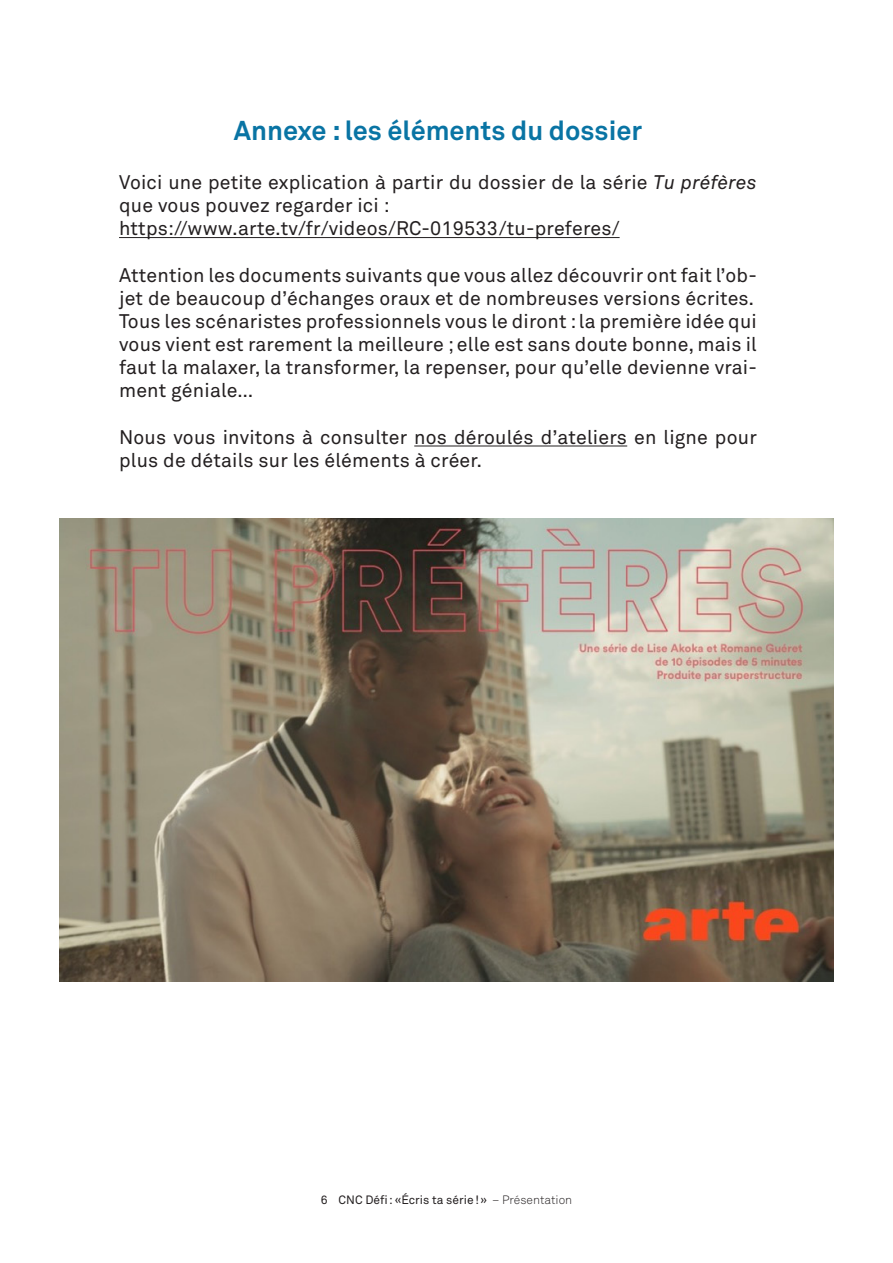
<style>
.page{position:relative;width:893px;height:1263px;background:#fff}
.page>*{position:absolute;margin:0;border:0;box-sizing:border-box;transform-origin:0 0}
.t1{font:700 27px "Akkurat Std";color:#0974a4}
.t2{font:19.5px/23.1px "Akkurat Std";letter-spacing:.01em;color:#231f20}
.t3{font:12px "Akkurat Std";color:#231f20}
.s1{font-style:italic}
.s2{font-weight:300}
</style>
<div class="page">
<hr style="left:119px;top:237px;width:501px;height:1px;background:#231f20">
<hr style="left:414px;top:446px;width:213px;height:1px;background:#231f20">
<img style="left:60px;top:519px;width:773px;height:462px">
<p class="t1" style="left:234px;top:114px;width:410px">Annexe : les éléments du dossier</p>
<p class="t2" style="left:119px;top:171px;width:639px">Voici une petite explication à partir du dossier de la série <span class="s1">Tu préfères </span>que vous pouvez regarder ici :</p>
<p class="t2" style="left:119px;top:217px;width:502px">https://www.arte.tv/fr/videos/RC-019533/tu-preferes/</p>
<p class="t2" style="left:119px;top:263px;width:639px">Attention les documents suivants que vous allez découvrir ont fait l’ob&shy;jet de beaucoup d’échanges oraux et de nombreuses versions écrites.</p>
<p class="t2" style="left:119px;top:310px;width:639px;text-align:justify">Tous les scénaristes professionnels vous le diront : la première idée qui vous vient est rarement la meilleure ; elle est sans doute bonne, mais il faut la malaxer, la transformer, la repenser, pour qu’elle devienne vrai&shy;ment géniale…</p>
<p class="t2" style="left:119px;top:425px;width:639px">Nous vous invitons à consulter nos déroulés d’ateliers en ligne pour plus de détails sur les éléments à créer.</p>
<p class="t3" style="left:321px;top:1193px;width:253px">6 CNC Défi: «Écris ta série!» <span class="s2">– Présentation</span></p>
</div>
